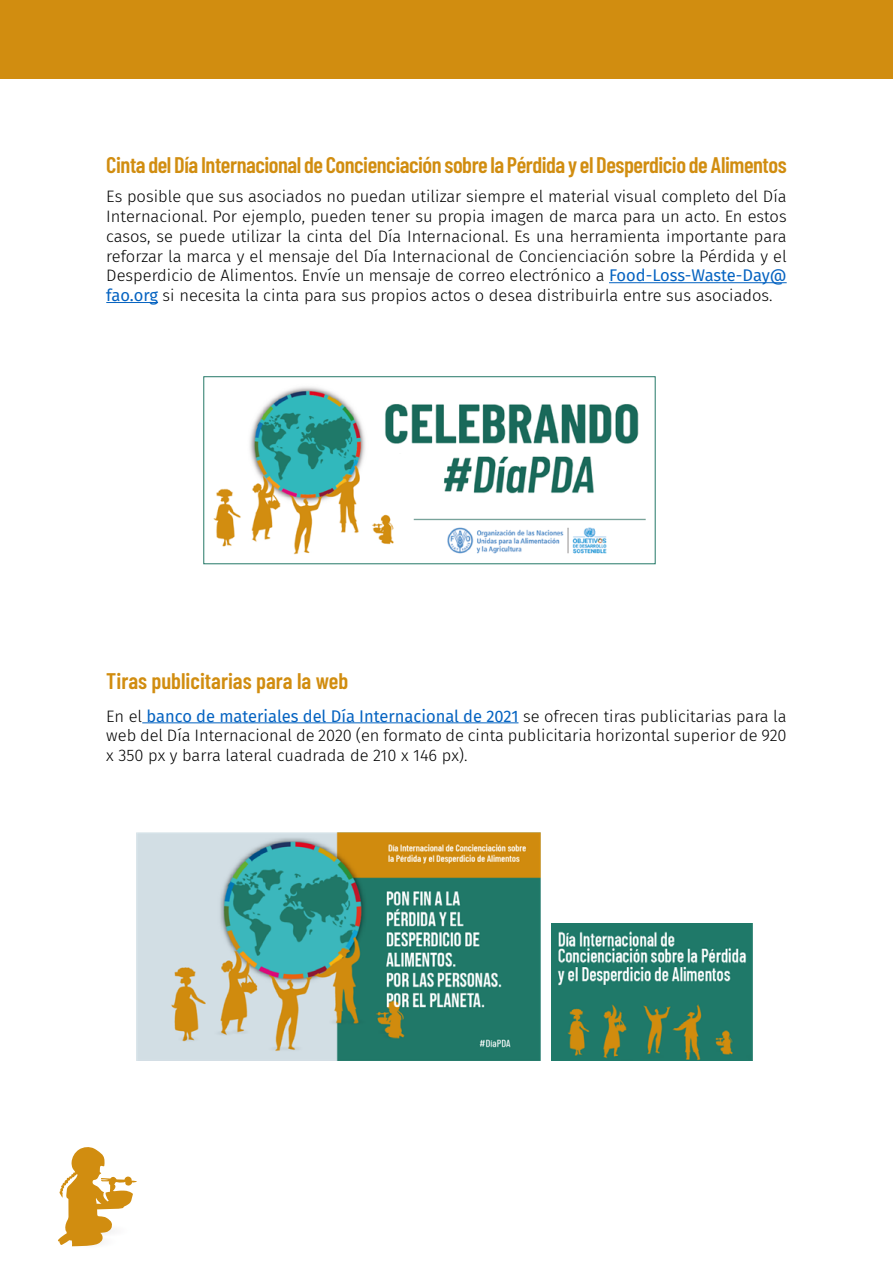
<style>
.page{position:relative;width:893px;height:1263px;background:#fff}
.page>*{position:absolute;margin:0;border:0;box-sizing:border-box;transform-origin:0 0}
.t1{font:600 22.5px "Barlow Condensed";letter-spacing:-.02em;color:#d18d10}
.t2{font:600 22.5px "Barlow Condensed";color:#d18d10}
.t3{font:300 16.5px/19.8px "Fira Sans";color:#000;text-align:justify}
.s1{font-weight:400;color:#0563c1}
</style>
<div class="page">
<div style="left:0;top:0;width:893px;height:79px;background:#d18d10"></div>
<svg style="left:58px;top:1147px;width:79px;height:100px"></svg>
<hr style="left:609px;top:282px;width:178px;height:1px;background:#0563c1">
<hr style="left:106px;top:302px;width:52px;height:1px;background:#0563c1">
<hr style="left:142px;top:722px;width:376px;height:1px;background:#0563c1">
<img style="left:552px;top:924px;width:200px;height:136px">
<img style="left:213px;top:387px;width:433px;height:168px">
<div style="left:203px;top:376px;width:453px;height:188px;border:1px solid #247867"></div>
<img style="left:136px;top:832px;width:404px;height:228px">
<h1 class="t1" style="left:106px;top:151px;width:682px">Cinta del Día Internacional de Concienciación sobre la Pérdida y el Desperdicio de Alimentos</h1>
<p class="t3" style="left:106px;top:187px;width:682px">Es posible que sus asociados no puedan utilizar siempre el material visual completo del Día Internacional. Por ejemplo, pueden tener su propia imagen de marca para un acto. En estos casos, se puede utilizar la cinta del Día Internacional. Es una herramienta importante para reforzar la marca y el mensaje del Día Internacional de Concienciación sobre la Pérdida y el Desperdicio de Alimentos. Envíe un mensaje de correo electrónico a <span class="s1">Food-Loss-Waste-Day@ fao.org</span> si necesita la cinta para sus propios actos o desea distribuirla entre sus asociados.</p>
<h1 class="t2" style="left:106px;top:667px;width:243px">Tiras publicitarias para la web</h1>
<p class="t3" style="left:106px;top:706px;width:682px">En el <span class="s1">banco de materiales del Día Internacional de 2021</span> se ofrecen tiras publicitarias para la web del Día Internacional de 2020 (en formato de cinta publicitaria horizontal superior de 920 x 350 px y barra lateral cuadrada de 210 x 146 px).</p>
</div>
